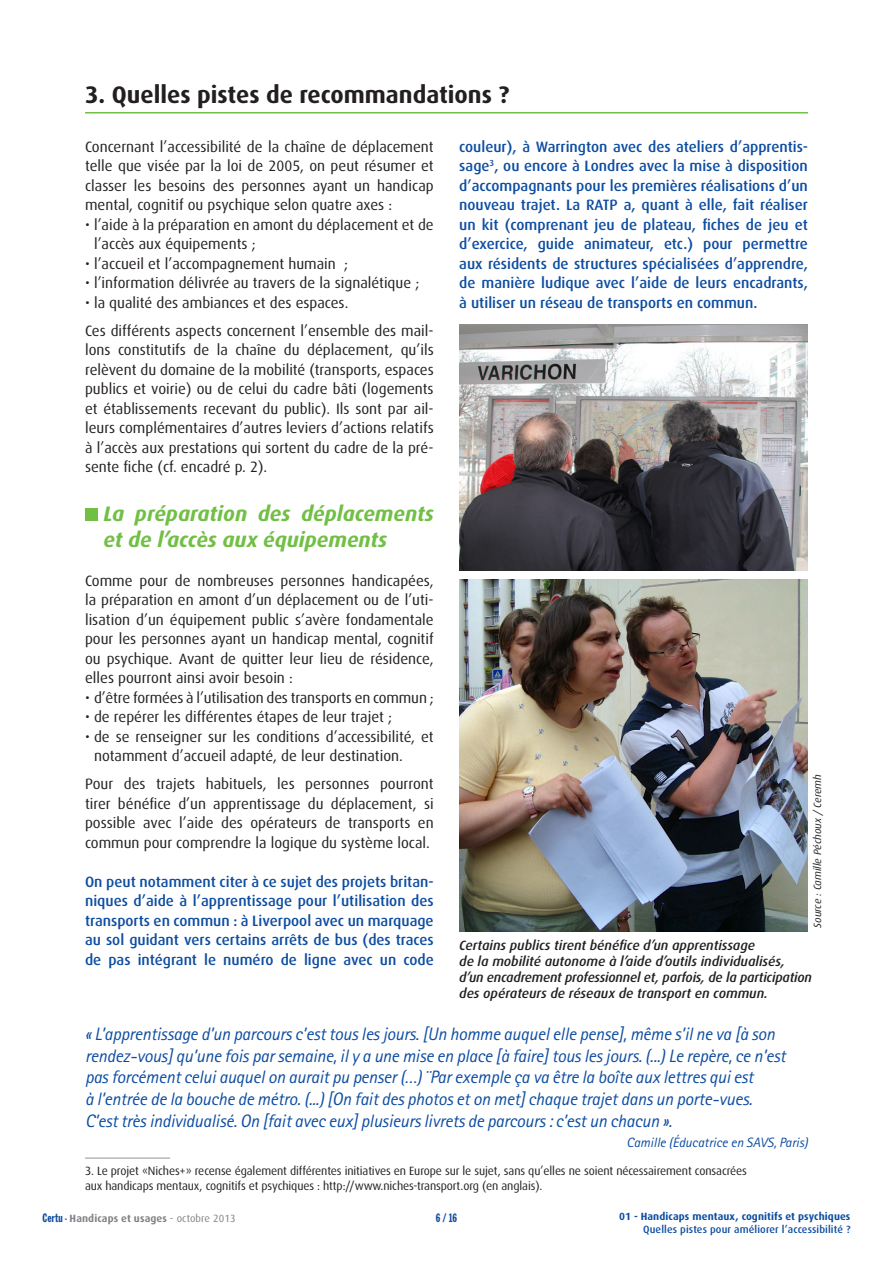
<style>
.page{position:relative;width:893px;height:1263px;background:#fff}
.page>*{position:absolute;margin:0;border:0;box-sizing:border-box;transform-origin:0 0}
.t1{font:700 24px "Dax OT";color:#231f20}
.t2{font:italic 700 21px/25.2px "Dax OT";color:#71bf44}
.t3{font:italic 18px/21.6px "Rotis Sans Serif";letter-spacing:-.01em;color:#0d4da1}
.t4{font:15px/19.5px "Dax OT";color:#231f20;text-align:justify}
.t5{font:500 15px/19.5px "Dax OT";color:#0d4da1;text-align:justify}
.t6{font:italic 500 13.5px/16.2px "Dax OT";color:#231f20}
.t7{font:italic 13.5px "Rotis Sans Serif";color:#0d4da1}
.t8{font:12px/14.4px "Dax OT";letter-spacing:-.01em;color:#231f20}
.t9{font:12px "Franklin Gothic Extra Cond";color:#0d4da1}
.t10{font:500 10.5px "Dax OT";letter-spacing:.01em;color:#0d4da1}
.t11{font:700 10.5px "Dax OT";letter-spacing:.01em;color:#0d4da1}
.t12{font:700 10.5px "Dax OT";letter-spacing:.01em;color:#808285}
.t13{font:italic 10.5px "Dax OT";color:#231f20}
.s1{font-family:"Franklin Gothic Extra Cond";font-weight:400;font-size:12px;color:#0d4da1}
.s2{font-family:"Franklin Gothic Extra Cond";font-weight:400;color:#0d4da1}
.s3{font-weight:400}
</style>
<div class="page">
<div style="left:85px;top:509px;width:13px;height:12px;background:#71bf44"></div>
<hr style="left:85px;top:112px;width:723px;height:1px;background:#71bf44">
<img style="left:459px;top:579px;width:349px;height:353px">
<img style="left:459px;top:324px;width:349px;height:246px">
<hr style="left:85px;top:1158px;width:85px;height:1px;background:#939598">
<p class="t1" style="left:85px;top:82px;width:426px">3. Quelles pistes de recommandations ?</p>
<p class="t4" style="left:85px;top:137px;width:350px">Concernant l’accessibilité de la chaîne de déplacement telle que visée par la loi de 2005, on peut résumer et classer les besoins des personnes ayant un handicap mental, cognitif ou psychique selon quatre axes :</p>
<p class="t4" style="left:94px;top:215px;width:341px;text-indent:-9px">• l’aide à la préparation en amont du déplacement et de l’accès aux équipements ;</p>
<p class="t4" style="left:85px;top:254px;width:265px">• l’accueil et l’accompagnement humain ;</p>
<p class="t4" style="left:85px;top:274px;width:336px">• l’information délivrée au travers de la signalétique ;</p>
<p class="t4" style="left:85px;top:293px;width:265px">• la qualité des ambiances et des espaces.</p>
<p class="t4" style="left:85px;top:321px;width:350px">Ces différents aspects concernent l’ensemble des mail&shy;lons constitutifs de la chaîne du déplacement, qu’ils relèvent du domaine de la mobilité (transports, espaces publics et voirie) ou de celui du cadre bâti (logements et établissements recevant du public). Ils sont par ail&shy;leurs complémentaires d’autres leviers d’actions relatifs à l’accès aux prestations qui sortent du cadre de la pré&shy;sente fiche (cf. encadré p. 2).</p>
<p class="t2" style="left:103px;top:502px;width:332px">La préparation des déplacements et de l’accès aux équipements</p>
<p class="t4" style="left:85px;top:571px;width:350px">Comme pour de nombreuses personnes handicapées, la préparation en amont d’un déplacement ou de l’uti&shy;lisation d’un équipement public s’avère fondamentale pour les personnes ayant un handicap mental, cognitif ou psychique. Avant de quitter leur lieu de résidence, elles pourront ainsi avoir besoin :</p>
<p class="t4" style="left:85px;top:688px;width:350px">• d’être formées à l’utilisation des transports en commun ;</p>
<p class="t4" style="left:85px;top:707px;width:308px">• de repérer les différentes étapes de leur trajet ;</p>
<p class="t4" style="left:94px;top:727px;width:341px;text-indent:-9px">• de se renseigner sur les conditions d’accessibilité, et notamment d’accueil adapté, de leur destination.</p>
<p class="t4" style="left:85px;top:774px;width:350px">Pour des trajets habituels, les personnes pourront tirer bénéfice d’un apprentissage du déplacement, si possible avec l’aide des opérateurs de transports en commun pour comprendre la logique du système local.</p>
<p class="t5" style="left:85px;top:872px;width:350px">On peut notamment citer à ce sujet des projets britan&shy;niques d’aide à l’apprentissage pour l’utilisation des transports en commun : à Liverpool avec un marquage au sol guidant vers certains arrêts de bus (des traces de pas intégrant le numéro de ligne avec un code</p>
<p class="t5" style="left:459px;top:137px;width:350px">couleur), à Warrington avec des ateliers d’apprentis&shy;sage<sup>3</sup>, ou encore à Londres avec la mise à disposition d’accompagnants pour les premières réalisations d’un nouveau trajet. La RATP a, quant à elle, fait réaliser un kit (comprenant jeu de plateau, fiches de jeu et d’exercice, guide animateur, etc.) pour permettre aux résidents de structures spécialisées d’apprendre, de manière ludique avec l’aide de leurs encadrants, à utiliser un réseau de transports en commun.</p>
<p class="t13" style="left:812px;top:928px;width:155px;rotate:-90deg">Source : Camille Péchoux / Ceremh</p>
<p class="t6" style="left:459px;top:937px;width:354px">Certains publics tirent bénéfice d’un apprentissage<br>de la mobilité autonome à l’aide d’outils individualisés, d’un encadrement professionnel et, parfois, de la participation des opérateurs de réseaux de transport en commun.</p>
<p class="t3" style="left:85px;top:1023px;width:702px">« L’apprentissage d’un parcours c’est tous les jours. [Un homme auquel elle pense], même s’il ne va [à son rendez-vous] qu’une fois par semaine, il y a une mise en place [à faire] tous les jours. (...) Le repère, ce n’est pas forcément celui auquel on aurait pu penser (…) ¨Par exemple ça va être la boîte aux lettres qui est<br>à l’entrée de la bouche de métro. (...) [On fait des photos et on met] chaque trajet dans un porte-vues.<br>C’est très individualisé. On [fait avec eux] plusieurs livrets de parcours : c’est un chacun ».</p>
<p class="t7" style="left:626px;top:1134px;width:183px">Camille (Éducatrice en SAVS, Paris)</p>
<p class="t8" style="left:85px;top:1164px;width:663px">3. Le projet «Niches+» recense également différentes initiatives en Europe sur le sujet, sans qu’elles ne soient nécessairement consacrées aux handicaps mentaux, cognitifs et psychiques : http://www.niches-transport.org (en anglais).</p>
<p class="t12" style="left:43px;top:1212px;width:195px"><span class="s1">Certu</span> <span class="s2">-</span> Handicaps et usages <span class="s3">- octobre 2013</span></p>
<p class="t11" style="left:619px;top:1210px;width:233px">01 - Handicaps mentaux, cognitifs et psychiques</p>
<p class="t10" style="left:643px;top:1223px;width:209px">Quelles pistes pour améliorer l’accessibilité ?</p>
<p class="t9" style="left:436px;top:1211px;width:23px">6 / 16</p>
</div>
